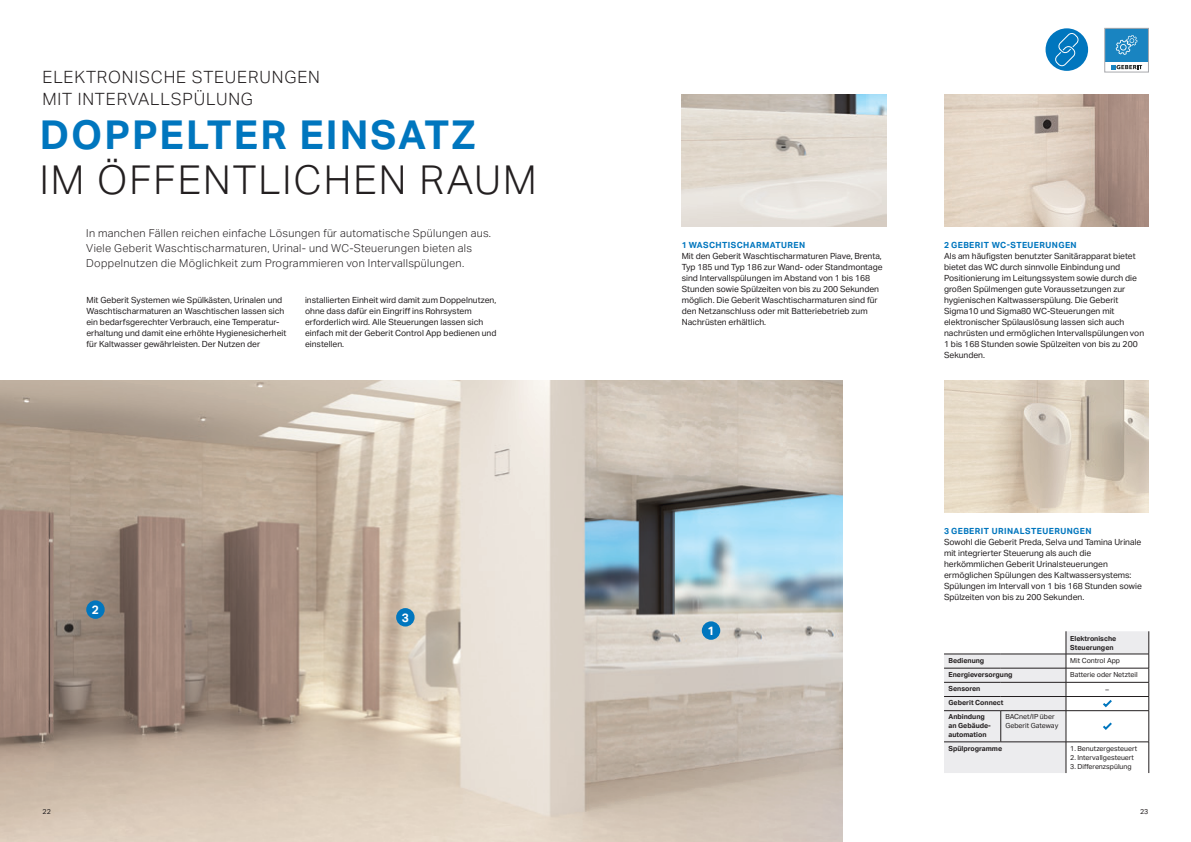
<style>
.page{position:relative;width:1191px;height:842px;background:#fff}
.page>*{position:absolute;margin:0;border:0;box-sizing:border-box;transform-origin:0 0}
.t1{font:300 40px "Aktiv Grotesk Geberit";letter-spacing:.05em;color:#231f20}
.t2{font:700 40px "Aktiv Grotesk Geberit";letter-spacing:.05em;color:#0076be}
.t3{font:300 17px/22px "Aktiv Grotesk Geberit";letter-spacing:.05em;color:#231f20}
.t4{font:700 12px "Aktiv Grotesk Geberit";color:#fff}
.t5{font:300 11px/15px "Aktiv Grotesk Geberit";letter-spacing:.025em;color:#231f20}
.t6{font:8.5px/11px "Aktiv Grotesk Geberit";color:#231f20}
.t7{font:700 8.5px "Aktiv Grotesk Geberit";letter-spacing:.05em;color:#0076be}
.t8{font:7px/9px "Aktiv Grotesk Geberit";color:#231f20}
.t9{font:700 7px/14px "Aktiv Grotesk Geberit";color:#231f20}
</style>
<div class="page">
<img style="left:0;top:380px;width:842px;height:462px">
<div style="left:1045px;top:28px;width:43px;height:43px;background:#0076be;border-radius:50%"></div>
<svg style="left:1054px;top:32px;width:25px;height:34px"></svg>
<div style="left:1104px;top:28px;width:44px;height:34px;background:#1984c1"></div>
<svg style="left:1111px;top:65px;width:31px;height:4px"></svg>
<svg style="left:1115px;top:35px;width:22px;height:20px"></svg>
<div style="left:1104px;top:28px;width:44px;height:44px;border:1px solid #a8a9ad"></div>
<img style="left:681px;top:94px;width:205px;height:132px">
<img style="left:944px;top:94px;width:204px;height:132px">
<img style="left:944px;top:380px;width:204px;height:132px">
<svg style="left:944px;top:631px;width:205px;height:142px"></svg>
<div style="left:702px;top:621px;width:18px;height:19px;background:#0076be;border-radius:50%"></div>
<div style="left:86px;top:600px;width:19px;height:19px;background:#0076be;border-radius:50%"></div>
<div style="left:396px;top:608px;width:18px;height:18px;background:#0076be;border-radius:50%"></div>
<h2 class="t3" style="left:43px;top:66px;width:279px">ELEKTRONISCHE STEUERUNGEN<br>MIT INTERVALLSPÜLUNG</h2>
<h1 class="t2" style="left:40px;top:110px;width:437px">DOPPELTER EINSATZ</h1>
<h1 class="t1" style="left:40px;top:157px;width:498px">IM ÖFFENTLICHEN RAUM</h1>
<p class="t5" style="left:86px;top:226px;width:406px">In manchen Fällen reichen einfache Lösungen für automatische Spülungen aus.<br>Viele Geberit Waschtischarmaturen, Urinal- und WC-Steuerungen bieten als<br>Doppelnutzen die Möglichkeit zum Programmieren von Intervallspülungen.</p>
<p class="t6" style="left:86px;top:295px;width:201px">Mit Geberit Systemen wie Spülkästen, Urinalen und Waschtischarmaturen an Waschtischen lassen sich ein bedarfsgerechter Verbrauch, eine Temperatur&shy;erhaltung und damit eine erhöhte Hygienesicherheit für Kaltwasser gewährleisten. Der Nutzen der</p>
<p class="t6" style="left:305px;top:295px;width:193px">installierten Einheit wird damit zum Doppelnutzen, ohne dass dafür ein Eingriff ins Rohrsystem erforderlich wird. Alle Steuerungen lassen sich einfach mit der Geberit Control App bedienen und einstellen.</p>
<h3 class="t4" style="left:92px;top:602px;width:9px">2</h3>
<h3 class="t4" style="left:402px;top:610px;width:9px">3</h3>
<p class="t7" style="left:681px;top:240px;width:125px">1 WASCHTISCHARMATUREN</p>
<p class="t6" style="left:681px;top:251px;width:202px">Mit den Geberit Waschtischarmaturen Piave, Brenta, Typ 185 und Typ 186 zur Wand- oder Standmontage sind Intervallspülungen im Abstand von 1 bis 168<br>Stunden sowie Spülzeiten von bis zu 200 Sekunden möglich. Die Geberit Waschtischarmaturen sind für den Netzanschluss oder mit Batteriebetrieb zum Nachrüsten erhältlich.</p>
<p class="t7" style="left:944px;top:240px;width:134px">2 GEBERIT WC-STEUERUNGEN</p>
<p class="t6" style="left:944px;top:251px;width:202px">Als am häufigsten benutzter Sanitärapparat bietet bietet das WC durch sinnvolle Einbindung und Positionierung im Leitungssystem sowie durch die großen Spülmengen gute Voraussetzungen zur hygienischen Kaltwasserspülung. Die Geberit Sigma10 und Sigma80 WC-Steuerungen mit elektronischer Spülauslösung lassen sich auch nachrüsten und ermöglichen Intervallspülungen von 1 bis 168 Stunden sowie Spülzeiten von bis zu 200<br>Sekunden.</p>
<h3 class="t4" style="left:707px;top:623px;width:9px">1</h3>
<p class="t7" style="left:944px;top:526px;width:149px">3 GEBERIT URINALSTEUERUNGEN</p>
<p class="t6" style="left:944px;top:537px;width:199px">Sowohl die Geberit Preda, Selva und Tamina Urinale mit integrierter Steuerung als auch die herkömmlichen Geberit Urinalsteuerungen ermöglichen Spülungen des Kaltwassersystems:<br>Spülungen im Intervall von 1 bis 168 Stunden sowie Spülzeiten von bis zu 200 Sekunden.</p>
<p class="t9" style="left:948px;top:653px;width:65px">Bedienung<br>Energieversorgung<br>Sensoren<br>Geberit Connect<br>Anbindung</p>
<p class="t9" style="left:948px;top:720px;width:44px;line-height:9px">an Gebäude&shy;automation</p>
<p class="t8" style="left:1005px;top:711px;width:54px">BACnet/IP über<br>Geberit Gateway</p>
<p class="t9" style="left:948px;top:741px;width:55px">Spülprogramme</p>
<p class="t9" style="left:1070px;top:634px;width:48px;line-height:9px">Elektronische<br>Steuerungen</p>
<p class="t8" style="left:1070px;top:653px;width:69px;line-height:14.3px">Mit Control App<br>Batterie oder Netzteil</p>
<p class="t8" style="left:1105px;top:685px;width:5px">–</p>
<p class="t8" style="left:1070px;top:744px;width:68px">1. Benutzergesteuert</p>
<p class="t8" style="left:1070px;top:753px;width:65px">2. Intervallgesteuert</p>
<p class="t8" style="left:1070px;top:762px;width:63px">3. Differenzspülung</p>
<p class="t8" style="left:43px;top:807px;width:10px">22</p>
<p class="t8" style="left:1140px;top:807px;width:10px">23</p>
</div>
